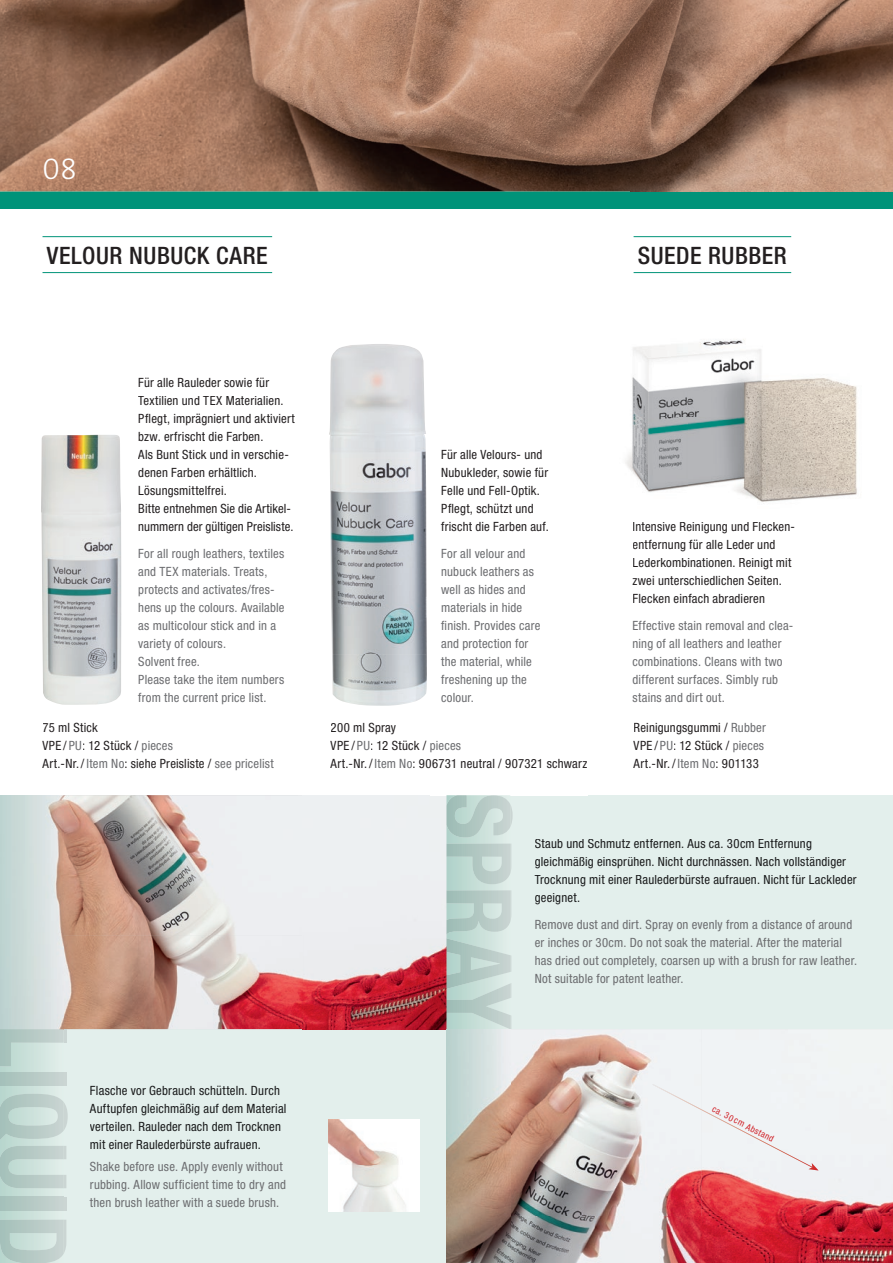
<style>
.page{position:relative;width:893px;height:1263px;background:#fff}
.page>*{position:absolute;margin:0;border:0;box-sizing:border-box;transform-origin:0 0}
.t1{font:30px "The Sans Light Caps";color:#fff}
.t2{font:500 condensed 24px "Helvetica Neue LT Std";letter-spacing:.025em;color:#231f20}
.t3{font:condensed 12.75px/18px "Helvetica Neue LT Std";letter-spacing:.015em;color:#6c6d70}
.t4{font:condensed 12.75px/18px "Helvetica Neue LT Std";letter-spacing:.015em;color:#231f20}
.t5{font:condensed 12.75px/18px "Helvetica Neue LT Std";letter-spacing:.015em;color:#1a1b1c}
.t6{font:condensed 9px "Helvetica Neue LT Std";color:#d1232a}
.s1{color:#6c6d70}
</style>
<div class="page">
<div style="left:0;top:1029px;width:446px;height:234px;background:#e3efec"></div>
<div style="left:446px;top:795px;width:447px;height:234px;background:#e3efec"></div>
<div style="left:0;top:191px;width:893px;height:17px;background:#009379"></div>
<img style="left:0;top:0;width:893px;height:191px">
<hr style="left:43px;top:236px;width:229px;height:1px;background:#009379">
<hr style="left:43px;top:272px;width:229px;height:1px;background:#009379">
<hr style="left:634px;top:236px;width:157px;height:1px;background:#009379">
<hr style="left:634px;top:272px;width:157px;height:1px;background:#009379">
<img style="left:329px;top:344px;width:98px;height:310px">
<img style="left:332px;top:654px;width:95px;height:52px">
<img style="left:41px;top:435px;width:80px;height:270px">
<img style="left:328px;top:1119px;width:92px;height:92px">
<img style="left:0;top:795px;width:446px;height:234px">
<img style="left:625px;top:339px;width:232px;height:163px">
<img style="left:446px;top:1029px;width:447px;height:234px">
<div style="left:653px;top:1084px;width:159px;height:83px;background:#f0f3f5"></div>
<svg style="left:808px;top:1163px;width:11px;height:7px"></svg>
<svg style="left:446px;top:795px;width:67px;height:234px;background:#bed3ce"></svg>
<svg style="left:0;top:1029px;width:68px;height:234px"></svg>
<h1 class="t1" style="left:43px;top:144px;width:36px">08</h1>
<h2 class="t2" style="left:47px;top:241px;width:222px">VELOUR NUBUCK CARE</h2>
<h2 class="t2" style="left:638px;top:241px;width:150px">SUEDE RUBBER</h2>
<p class="t4" style="left:138px;top:373px;width:158px">Für alle Rauleder sowie für<br>Textilien und TEX Materialien.<br>Pflegt, imprägniert und aktiviert bzw. erfrischt die Farben.<br>Als Bunt Stick und in verschie&shy;denen Farben erhältlich.<br>Lösungsmittelfrei.<br>Bitte entnehmen Sie die Artikel&shy;nummern der gültigen Preisliste.</p>
<p class="t3" style="left:138px;top:544px;width:148px">For all rough leathers, textiles and TEX materials. Treats, protects and activates/fres&shy;hens up the colours. Available as multicolour stick and in a variety of colours.<br>Solvent free.<br>Please take the item numbers from the current price list.</p>
<p class="t4" style="left:441px;top:445px;width:109px">Für alle Velours- und<br>Nubukleder, sowie für<br>Felle und Fell-Optik.<br>Pflegt, schützt und frischt die Farben auf.</p>
<p class="t3" style="left:441px;top:544px;width:101px">For all velour and nubuck leathers as well as hides and materials in hide finish. Provides care and protection for the material, while freshening up the colour.</p>
<p class="t4" style="left:632px;top:517px;width:164px">Intensive Reinigung und Flecken&shy;entfernung für alle Leder und<br>Lederkombinationen. Reinigt mit zwei unterschiedlichen Seiten.<br>Flecken einfach abradieren</p>
<p class="t3" style="left:632px;top:616px;width:162px">Effective stain removal and clea&shy;ning of all leathers and leather combinations. Cleans with two different surfaces. Simbly rub stains and dirt out.</p>
<p class="t4" style="left:43px;top:718px;width:233px">75 ml Stick<br>VPE / <span class="s1">PU</span>: 12 Stück / <span class="s1">pieces<br></span>Art.-Nr. / <span class="s1">Item No</span>: siehe Preisliste / <span class="s1">see pricelist</span></p>
<p class="t4" style="left:331px;top:718px;width:258px">200 ml Spray<br>VPE / <span class="s1">PU</span>: 12 Stück / <span class="s1">pieces<br></span>Art.-Nr. / <span class="s1">Item No</span>: 906731 neutral / 907321 schwarz</p>
<p class="t4" style="left:634px;top:718px;width:134px">Reinigungsgummi / <span class="s1">Rubber<br></span>VPE / <span class="s1">PU</span>: 12 Stück / <span class="s1">pieces<br></span>Art.-Nr. / <span class="s1">Item No</span>: 901133</p>
<p class="t5" style="left:90px;top:1081px;width:198px">Flasche vor Gebrauch schütteln. Durch Auftupfen gleichmäßig auf dem Material verteilen. Rauleder nach dem Trocknen mit einer Raulederbürste aufrauen.</p>
<p class="t3" style="left:90px;top:1158px;width:198px">Shake before use. Apply evenly without rubbing. Allow sufficient time to dry and then brush leather with a suede brush.</p>
<p class="t5" style="left:535px;top:835px;width:323px">Staub und Schmutz entfernen. Aus ca. 30cm Entfernung gleichmäßig einsprühen. Nicht durchnässen. Nach vollständiger Trocknung mit einer Raulederbürste aufrauen. Nicht für Lackleder geeignet.</p>
<p class="t3" style="left:535px;top:915px;width:324px">Remove dust and dirt. Spray on evenly from a distance of around er inches or 30cm. Do not soak the material. After the material has dried out completely, coarsen up with a brush for raw leather.<br>Not suitable for patent leather.</p>
<p class="t6" style="left:715px;top:1103px;width:69px;rotate:28deg">ca. 30 cm Abstand</p>
</div>
